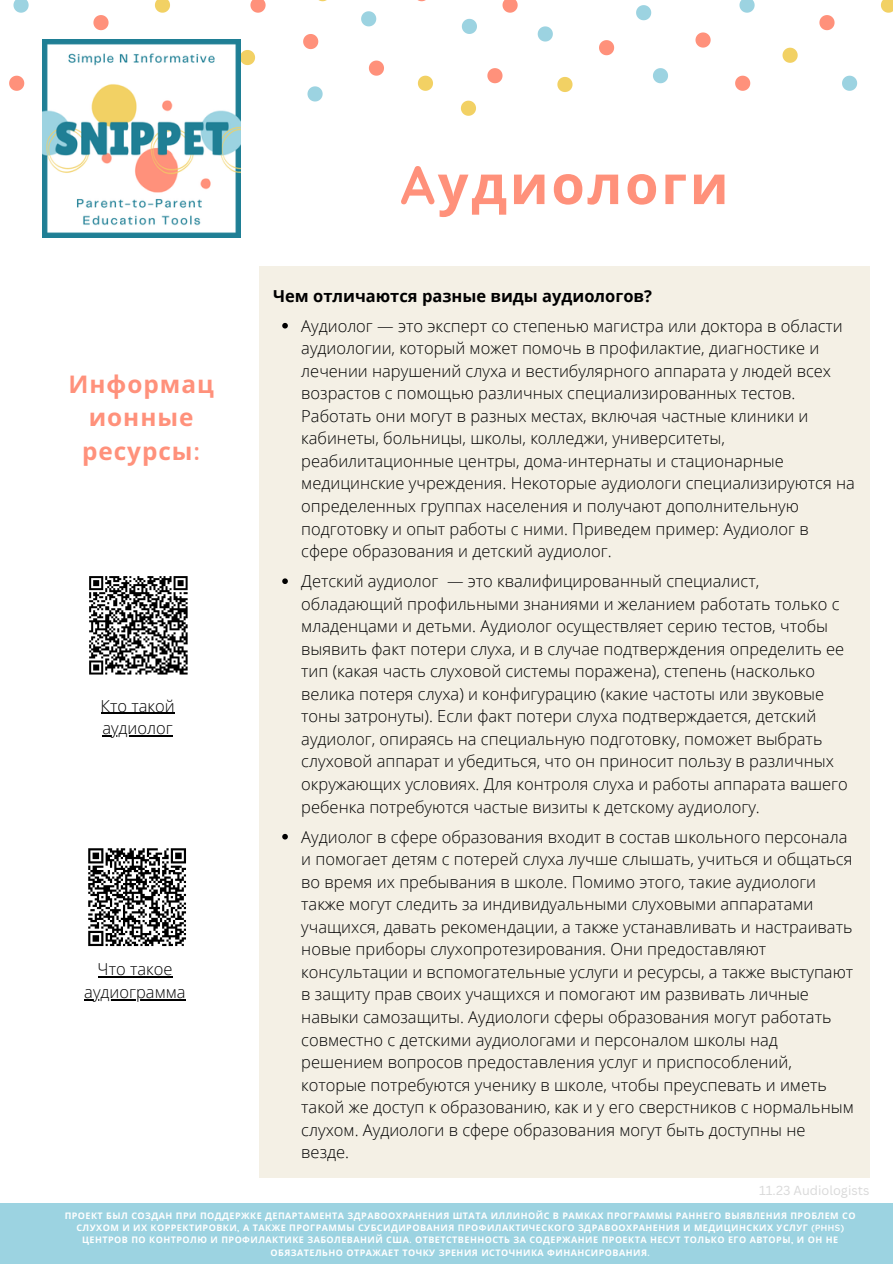
<style>
.page{position:relative;width:893px;height:1264px;background:#fff}
.page>*{position:absolute;margin:0;border:0;box-sizing:border-box;transform-origin:0 0}
.t1{font:700 54px "Noto Sans";letter-spacing:.05em;color:#ff917b}
.t2{font:700 24.3px/33.8px "Noto Sans";letter-spacing:.04em;color:#ff917b;text-align:center}
.t3{font:300 16.5px/22.5px "Open Sans";color:#000}
.t4{font:700 16.5px "Open Sans";color:#000}
.t5{font:12.75px "Canva Sans";color:#d9d9d9}
.t6{font:700 9px/12px "Noto Sans";letter-spacing:.05em;color:#fff;text-align:center}
.s1{font-family:"Quicksand"}
</style>
<div class="page">
<svg style="left:13px;top:0;width:16px;height:13px"></svg>
<svg style="left:307px;top:86px;width:15px;height:15px"></svg>
<svg style="left:361px;top:11px;width:15px;height:15px"></svg>
<svg style="left:155px;top:0;width:15px;height:13px"></svg>
<svg style="left:240px;top:50px;width:15px;height:15px"></svg>
<svg style="left:418px;top:76px;width:15px;height:15px"></svg>
<svg style="left:9px;top:76px;width:15px;height:15px"></svg>
<svg style="left:250px;top:0;width:15px;height:13px"></svg>
<svg style="left:93px;top:15px;width:15px;height:15px"></svg>
<svg style="left:303px;top:34px;width:15px;height:15px"></svg>
<svg style="left:369px;top:61px;width:15px;height:15px"></svg>
<svg style="left:739px;top:0;width:15px;height:13px"></svg>
<svg style="left:842px;top:76px;width:15px;height:15px"></svg>
<svg style="left:636px;top:5px;width:15px;height:15px"></svg>
<svg style="left:653px;top:68px;width:15px;height:15px"></svg>
<svg style="left:537px;top:26px;width:16px;height:16px"></svg>
<svg style="left:462px;top:19px;width:15px;height:15px"></svg>
<svg style="left:880px;top:0;width:12px;height:13px"></svg>
<svg style="left:557px;top:77px;width:15px;height:15px"></svg>
<svg style="left:461px;top:101px;width:15px;height:15px"></svg>
<svg style="left:782px;top:48px;width:15px;height:15px"></svg>
<svg style="left:695px;top:32px;width:15px;height:16px"></svg>
<svg style="left:735px;top:76px;width:15px;height:15px"></svg>
<svg style="left:487px;top:68px;width:15px;height:15px"></svg>
<svg style="left:502px;top:0;width:15px;height:13px"></svg>
<svg style="left:819px;top:15px;width:15px;height:15px"></svg>
<svg style="left:599px;top:40px;width:15px;height:15px"></svg>
<div style="left:260px;top:266px;width:609px;height:657px;background:#f4f0e5"></div>
<div style="left:0;top:1203px;width:892px;height:60px;background:#9cd3e1"></div>
<div style="left:260px;top:520px;width:609px;height:657px;background:#f4f0e5"></div>
<svg style="left:282px;top:323px;width:6px;height:5px"></svg>
<svg style="left:282px;top:578px;width:6px;height:6px"></svg>
<svg style="left:282px;top:833px;width:6px;height:6px"></svg>
<img style="left:42px;top:39px;width:198px;height:198px">
<hr style="left:101px;top:713px;width:73px;height:1px;background:#000">
<hr style="left:102px;top:735px;width:71px;height:1px;background:#000">
<hr style="left:98px;top:976px;width:74px;height:1px;background:#000">
<hr style="left:84px;top:999px;width:102px;height:1px;background:#000">
<svg style="left:89px;top:576px;width:99px;height:99px"></svg>
<svg style="left:88px;top:848px;width:98px;height:99px"></svg>
<p class="t2" style="left:68px;top:366px;width:147px">Информац ионные ресурсы<span class="s1">:</span></p>
<p class="t3" style="left:101px;top:694px;width:75px">Кто такой аудиолог</p>
<p class="t3" style="left:84px;top:957px;width:103px;text-align:center">Что такое аудиограмма</p>
<p class="t1" style="left:400px;top:146px;width:329px"><span class="s1">A</span>удиологи</p>
<p class="t4" style="left:273px;top:284px;width:380px">Чем отличаются разные виды аудиологов?</p>
<p class="t3" style="left:301px;top:314px;width:555px">Аудиолог — это эксперт со степенью магистра или доктора в области аудиологии, который может помочь в профилактие, диагностике и лечении нарушений слуха и вестибулярного аппарата у людей всех возрастов с помощью различных специализированных тестов.<br>Работать они могут в разных местах, включая частные клиники и кабинеты, больницы, школы, колледжи, университеты, реабилитационные центры, дома-интернаты и стационарные медицинские учреждения. Некоторые аудиологи специализируются на определенных группах населения и получают дополнительную подготовку и опыт работы с ними. Приведем пример: Аудиолог в сфере образования и детский аудиолог.</p>
<p class="t3" style="left:301px;top:569px;width:548px">Детский аудиолог — это квалифицированный специалист, обладающий профильными знаниями и желанием работать только с младенцами и детьми. Аудиолог осуществляет серию тестов, чтобы выявить факт потери слуха, и в случае подтверждения определить ее тип (какая часть слуховой системы поражена), степень (насколько велика потеря слуха) и конфигурацию (какие частоты или звуковые тоны затронуты). Если факт потери слуха подтверждается, детский аудиолог, опираясь на специальную подготовку, поможет выбрать слуховой аппарат и убедиться, что он приносит пользу в различных окружающих условиях. Для контроля слуха и работы аппарата вашего ребенка потребуются частые визиты к детскому аудиологу.</p>
<p class="t3" style="left:301px;top:825px;width:554px">Аудиолог в сфере образования входит в состав школьного персонала и помогает детям с потерей слуха лучше слышать, учиться и общаться во время их пребывания в школе. Помимо этого, такие аудиологи также могут следить за индивидуальными слуховыми аппаратами учащихся, давать рекомендации, а также устанавливать и настраивать новые приборы слухопротезирования. Они предоставляют консультации и вспомогательные услуги и ресурсы, а также выступают в защиту прав своих учащихся и помогают им развивать личные навыки самозащиты. Аудиологи сферы образования могут работать совместно с детскими аудиологами и персоналом школы над решением вопросов предоставления услуг и приспособлений, которые потребуются ученику в школе, чтобы преуспевать и иметь такой же доступ к образованию, как и у его сверстников с нормальным слухом. Аудиологи в сфере образования могут быть доступны не везде.</p>
<p class="t5" style="left:759px;top:1181px;width:112px">11.23 Audiologists</p>
<p class="t6" style="left:65px;top:1209px;width:792px">ПРОЕКТ БЫЛ СОЗДАН ПРИ ПОДДЕРЖКЕ ДЕПАРТАМЕНТА ЗДРАВООХРАНЕНИЯ ШТАТА ИЛЛИНОЙС В РАМКАХ ПРОГРАММЫ РАННЕГО ВЫЯВЛЕНИЯ ПРОБЛЕМ СО СЛУХОМ И ИХ КОРРЕКТИРОВКИ<span class="s1">,</span> А ТАКЖЕ ПРОГРАММЫ СУБСИДИРОВАНИЯ ПРОФИЛАКТИЧЕСКОГО ЗДРАВООХРАНЕНИЯ И МЕДИЦИНСКИХ УСЛУГ <span class="s1">(PHHS)<br></span>ЦЕНТРОВ ПО КОНТРОЛЮ И ПРОФИЛАКТИКЕ ЗАБОЛЕВАНИЙ США<span class="s1">.</span> ОТВЕТСТВЕННОСТЬ ЗА СОДЕРЖАНИЕ ПРОЕКТА НЕСУТ ТОЛЬКО ЕГО АВТОРЫ<span class="s1">,</span> И ОН НЕ ОБЯЗАТЕЛЬНО ОТРАЖАЕТ ТОЧКУ ЗРЕНИЯ ИСТОЧНИКА ФИНАНСИРОВАНИЯ<span class="s1">.</span></p>
</div>
